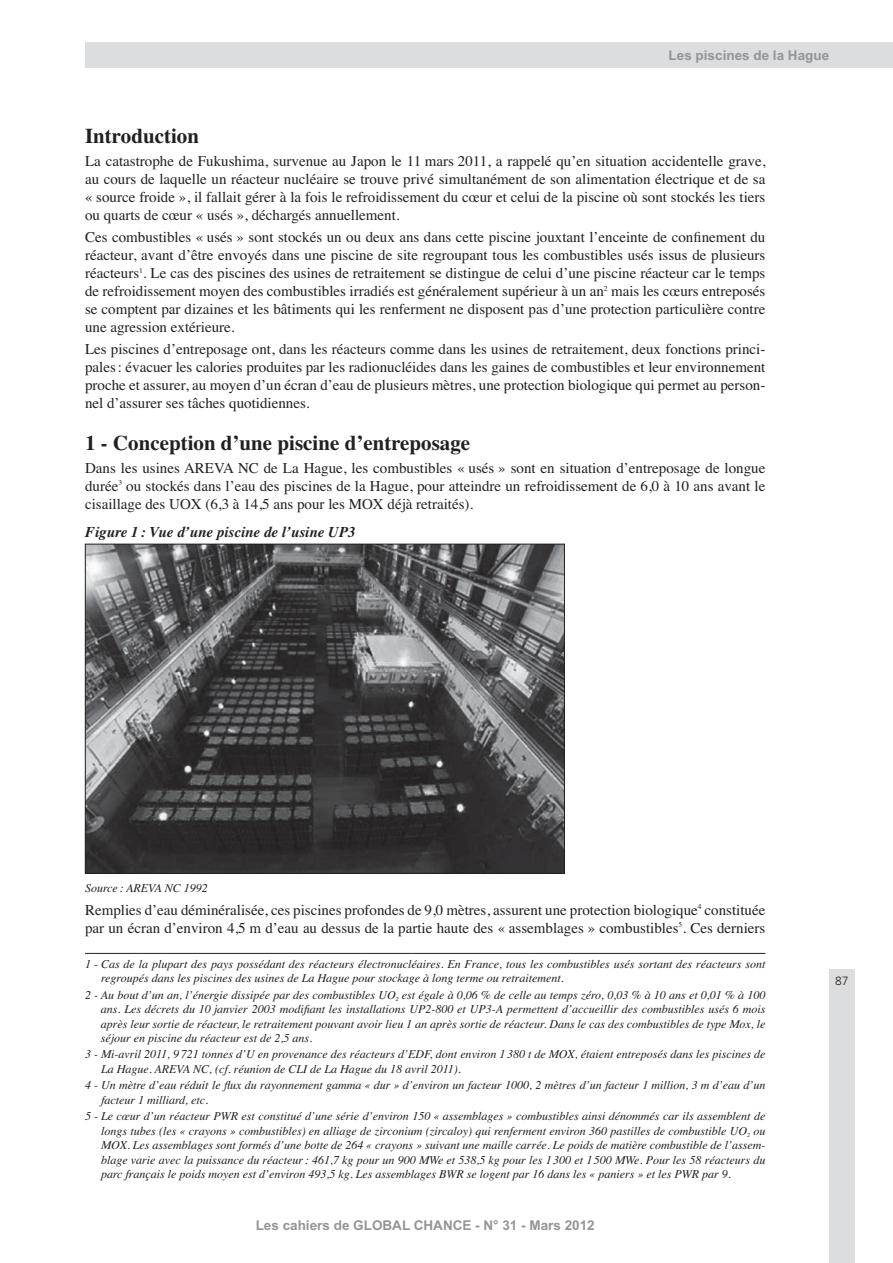
<style>
.page{position:relative;width:893px;height:1263px;background:#fff}
.page>*{position:absolute;margin:0;border:0;box-sizing:border-box;transform-origin:0 0}
.t1{font:700 21px "Times";color:#231f20}
.t2{font:15px/18px "Times";color:#231f20;text-align:justify}
.t3{font:italic 700 15px "Times";color:#231f20}
.t4{font:700 13.5px "Arial";color:#939598}
.t5{font:italic 12px/14.4px "Times";color:#231f20}
.t6{font:300 12px "Frutiger";color:#231f20}
</style>
<div class="page">
<div style="left:829px;top:969px;width:26px;height:294px;background:#dcddde"></div>
<div style="left:85px;top:43px;width:808px;height:25px;background:#dcddde"></div>
<img style="left:87px;top:546px;width:476px;height:326px">
<div style="left:85px;top:544px;width:480px;height:330px;border:1px solid #231f20"></div>
<hr style="left:85px;top:953px;width:680px;height:1px;background:#231f20">
<p class="t4" style="left:669px;top:48px;width:162px">Les piscines de la Hague</p>
<p class="t1" style="left:85px;top:129px;width:115px">Introduction</p>
<p class="t2" style="left:85px;top:153px;width:682px">La catastrophe de Fukushima, survenue au Japon le 11 mars 2011, a rappelé qu’en situation accidentelle grave, au cours de laquelle un réacteur nucléaire se trouve privé simultanément de son alimentation électrique et de sa « source froide », il fallait gérer à la fois le refroidissement du cœur et celui de la piscine où sont stockés les tiers ou quarts de cœur « usés », déchargés annuellement.</p>
<p class="t2" style="left:85px;top:229px;width:682px">Ces combustibles « usés » sont stockés un ou deux ans dans cette piscine jouxtant l’enceinte de confinement du réacteur, avant d’être envoyés dans une piscine de site regroupant tous les combustibles usés issus de plusieurs réacteurs<sup>1</sup>. Le cas des piscines des usines de retraitement se distingue de celui d’une piscine réacteur car le temps de refroidissement moyen des combustibles irradiés est généralement supérieur à un an<sup>2</sup> mais les cœurs entreposés se comptent par dizaines et les bâtiments qui les renferment ne disposent pas d’une protection particulière contre une agression extérieure.</p>
<p class="t2" style="left:85px;top:341px;width:682px">Les piscines d’entreposage ont, dans les réacteurs comme dans les usines de retraitement, deux fonctions princi&shy;pales : évacuer les calories produites par les radionucléides dans les gaines de combustibles et leur environnement proche et assurer, au moyen d’un écran d’eau de plusieurs mètres, une protection biologique qui permet au person&shy;nel d’assurer ses tâches quotidiennes.</p>
<p class="t1" style="left:85px;top:436px;width:387px">1 - Conception d’une piscine d’entreposage</p>
<p class="t2" style="left:85px;top:460px;width:682px">Dans les usines AREVA NC de La Hague, les combustibles « usés » sont en situation d’entreposage de longue durée<sup>3</sup> ou stockés dans l’eau des piscines de la Hague, pour atteindre un refroidissement de 6,0 à 10 ans avant le cisaillage des UOX (6,3 à 14,5 ans pour les MOX déjà retraités).</p>
<p class="t3" style="left:85px;top:526px;width:272px">Figure 1 : Vue d’une piscine de l’usine UP3</p>
<p class="t5" style="left:85px;top:882px;width:124px">Source : AREVA NC 1992</p>
<p class="t2" style="left:85px;top:902px;width:682px">Remplies d’eau déminéralisée, ces piscines profondes de 9,0 mètres, assurent une protection biologique<sup>4</sup> constituée par un écran d’environ 4,5 m d’eau au dessus de la partie haute des « assemblages » combustibles<sup>5</sup>. Ces derniers</p>
<p class="t5" style="left:101px;top:958px;width:666px;text-indent:-16px">1 - Cas de la plupart des pays possédant des réacteurs électronucléaires. En France, tous les combustibles usés sortant des réacteurs sont regroupés dans les piscines des usines de La Hague pour stockage à long terme ou retraitement.</p>
<p class="t5" style="left:101px;top:988px;width:666px;text-align:justify;text-indent:-16px">2 - Au bout d’un an, l’énergie dissipée par des combustibles UO<sub>2</sub> est égale à 0,06 % de celle au temps zéro, 0,03 % à 10 ans et 0,01 % à 100 ans. Les décrets du 10 janvier 2003 modifiant les installations UP2-800 et UP3-A permettent d’accueillir des combustibles usés 6 mois après leur sortie de réacteur, le retraitement pouvant avoir lieu 1 an après sortie de réacteur. Dans le cas des combustibles de type Mox, le séjour en piscine du réacteur est de 2,5 ans.</p>
<p class="t5" style="left:101px;top:1048px;width:666px;text-indent:-16px">3 - Mi-avril 2011, 9 721 tonnes d’U en provenance des réacteurs d’EDF, dont environ 1 380 t de MOX, étaient entreposés dans les piscines de<br>La Hague. AREVA NC, (cf. réunion de CLI de La Hague du 18 avril 2011).</p>
<p class="t5" style="left:101px;top:1079px;width:666px;text-indent:-16px">4 - Un mètre d’eau réduit le flux du rayonnement gamma « dur » d’environ un facteur 1000, 2 mètres d’un facteur 1 million, 3 m d’eau d’un facteur 1 milliard, etc.</p>
<p class="t5" style="left:101px;top:1110px;width:666px;text-align:justify;text-indent:-16px">5 - Le cœur d’un réacteur PWR est constitué d’une série d’environ 150 « assemblages » combustibles ainsi dénommés car ils assemblent de longs tubes (les « crayons » combustibles) en alliage de zirconium (zircaloy) qui renferment environ 360 pastilles de combustible UO<sub>2</sub> ou MOX. Les assemblages sont formés d’une botte de 264 « crayons » suivant une maille carrée. Le poids de matière combustible de l’assem&shy;blage varie avec la puissance du réacteur : 461,7 kg pour un 900 MWe et 538,5 kg pour les 1 300 et 1 500 MWe. Pour les 58 réacteurs du parc français le poids moyen est d’environ 493,5 kg. Les assemblages BWR se logent par 16 dans les « paniers » et les PWR par 9.</p>
<p class="t4" style="left:256px;top:1218px;width:341px">Les cahiers de GLOBAL CHANCE - N° 31 - Mars 2012</p>
<p class="t6" style="left:835px;top:976px;width:15px">87</p>
</div>
